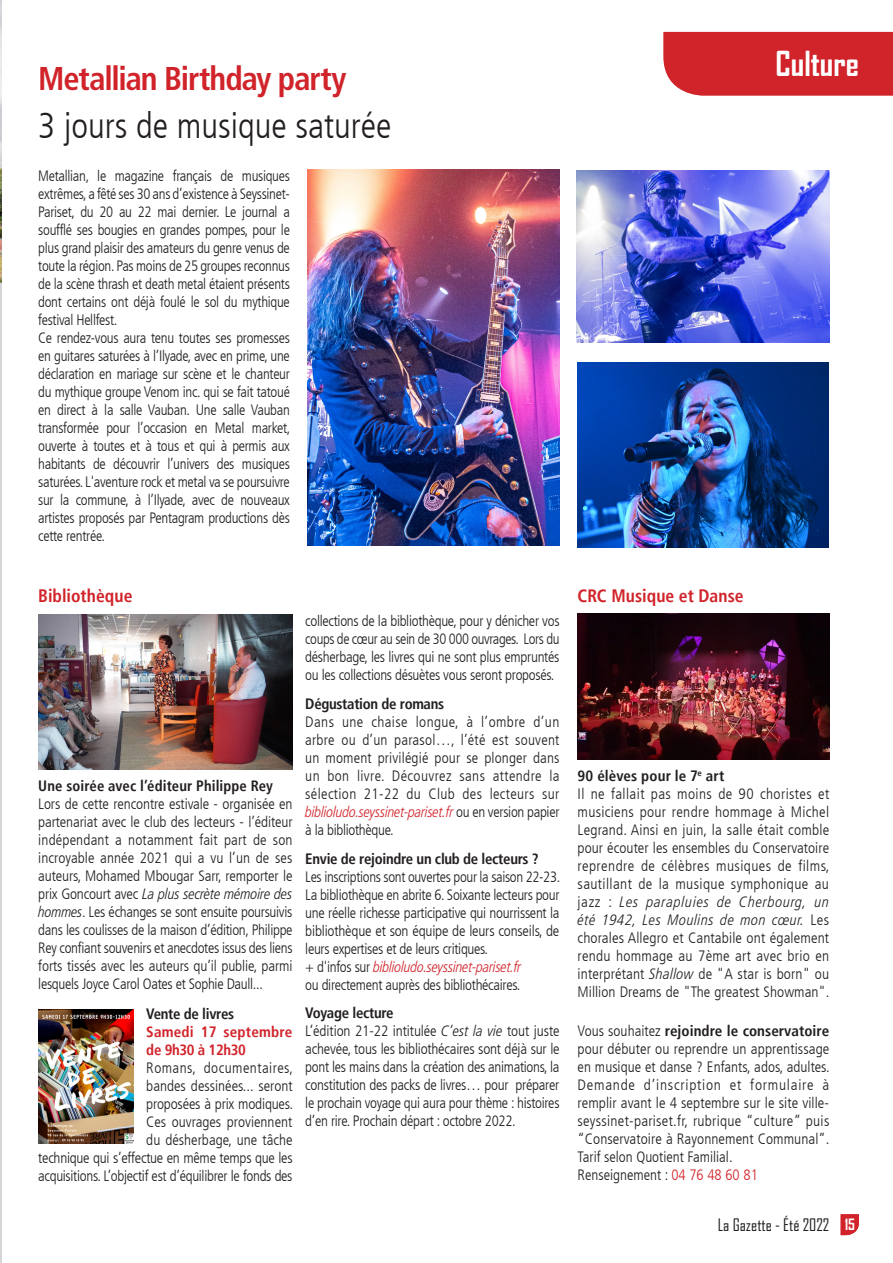
<style>
.page{position:relative;width:893px;height:1263px;background:#fff}
.page>*{position:absolute;margin:0;border:0;box-sizing:border-box;transform-origin:0 0}
.t1{font:300 condensed 36px "Frutiger LT";color:#231f20}
.t2{font:700 condensed 33px "Frutiger LT Std";letter-spacing:-.03em;color:#d1232a}
.t3{font:700 33px "Agency FB";color:#fff}
.t4{font:700 condensed 18px "Frutiger LT";color:#d1232a}
.t5{font:16.5px "Agency FB";color:#231f20}
.t6{font:300 condensed 15px/18px "Frutiger LT";letter-spacing:-.02em;color:#231f20;text-align:justify}
.t7{font:300 condensed 15px/18px "Frutiger LT";letter-spacing:.005em;color:#231f20}
.t8{font:300 condensed 15px/18px "Frutiger LT";letter-spacing:.02em;color:#231f20}
.t9{font:15px "Frutiger LT 48 Lt Cn It";letter-spacing:-.02em;color:#d1232a}
.t10{font:700 condensed 15px "Frutiger LT";letter-spacing:-.02em;color:#231f20}
.t11{font:15px/18px "Frutiger LT 48 Lt Cn It";letter-spacing:.025em;color:#231f20}
.t12{font:15px "Frutiger LT 48 Lt Cn It";letter-spacing:-.015em;color:#231f20}
.t13{font:700 condensed 15px "Frutiger LT";letter-spacing:.01em;color:#231f20}
.t14{font:700 condensed 15px/18px "Frutiger LT";letter-spacing:.015em;color:#d1232a}
.s1{font-family:"Frutiger LT";font-weight:300;font-stretch:condensed}
.s2{font-family:"Frutiger LT 48 Lt Cn It";font-weight:400;font-stretch:normal}
.s3{font-family:"Frutiger LT";font-weight:300;font-stretch:condensed;color:#231f20}
.s4{font-weight:700}
.s5{color:#d1232a}
.s6{font-weight:700;font-size:15px;color:#fff}
</style>
<div class="page">
<div style="left:663px;top:32px;width:230px;height:64px;background:#d1232a"></div>
<svg style="left:841px;top:1214px;width:18px;height:21px"></svg>
<hr style="left:0;top:0;width:1px;height:1263px;background:#d5d6d8">
<img style="left:578px;top:613px;width:252px;height:146px">
<img style="left:38px;top:615px;width:255px;height:155px">
<img style="left:38px;top:1009px;width:96px;height:135px">
<img style="left:577px;top:170px;width:252px;height:172px">
<img style="left:308px;top:170px;width:252px;height:376px">
<img style="left:577px;top:362px;width:252px;height:185px">
<img style="left:0;top:32px;width:1px;height:251px">
<h2 class="t2" style="left:38px;top:59px;width:310px">Metallian Birthday party</h2>
<h1 class="t1" style="left:38px;top:106px;width:355px">3 jours de musique saturée</h1>
<p class="t6" style="left:38px;top:167px;width:254px;text-align:left">Metallian, le magazine français de musiques extrêmes, a fêté ses 30 ans d’existence à Seyssinet-Pariset, du 20 au 22 mai dernier. Le journal a soufflé ses bougies en grandes pompes, pour le plus grand plaisir des amateurs du genre venus de toute la région. Pas moins de 25 groupes reconnus de la scène thrash et death metal étaient présents dont certains ont déjà foulé le sol du mythique festival Hellfest.<br>Ce rendez-vous aura tenu toutes ses promesses en guitares saturées à l’Ilyade, avec en prime, une déclaration en mariage sur scène et le chanteur du mythique groupe Venom inc. qui se fait tatoué en direct à la salle Vauban. Une salle Vauban transformée pour l’occasion en Metal market, ouverte à toutes et à tous et qui à permis aux habitants de découvrir l’univers des musiques saturées. L'aventure rock et metal va se poursuivre sur la commune, à l’Ilyade, avec de nouveaux artistes proposés par Pentagram productions dès cette rentrée.</p>
<h2 class="t3" style="left:775px;top:43px;width:85px">Culture</h2>
<p class="t4" style="left:38px;top:585px;width:96px">Bibliothèque</p>
<p class="t13" style="left:38px;top:777px;width:236px">Une soirée avec l’éditeur Philippe Rey</p>
<p class="t6" style="left:38px;top:795px;width:256px">Lors de cette rencontre estivale - organisée en partenariat avec le club des lecteurs - l’éditeur indépendant a notamment fait part de son incroyable année 2021 qui a vu l’un de ses auteurs, Mohamed Mbougar Sarr, remporter le</p>
<p class="t12" style="left:38px;top:885px;width:256px"><span class="s1">prix Goncourt avec</span> La plus secrète mémoire des</p>
<p class="t6" style="left:38px;top:903px;width:256px"><span class="s2">hommes</span>. Les échanges se sont ensuite poursuivis dans les coulisses de la maison d’édition, Philippe Rey confiant souvenirs et anecdotes issus des liens forts tissés avec les auteurs qu’il publie, parmi lesquels Joyce Carol Oates et Sophie Daull...</p>
<p class="t10" style="left:146px;top:1005px;width:89px">Vente de livres</p>
<p class="t14" style="left:146px;top:1023px;width:148px">Samedi 17 septembre de 9h30 à 12h30</p>
<p class="t6" style="left:38px;top:1059px;width:256px;text-align:right">Romans, documentaires,<br>bandes dessinées... seront<br>proposées à prix modiques.<br>Ces ouvrages proviennent<br>du désherbage, une tâche<br>technique qui s’effectue en même temps que les acquisitions. L’objectif est d’équilibrer le fonds des</p>
<p class="t6" style="left:305px;top:612px;width:256px">collections de la bibliothèque, pour y dénicher vos coups de cœur au sein de 30 000 ouvrages. Lors du désherbage, les livres qui ne sont plus empruntés ou les collections désuètes vous seront proposés.</p>
<p class="t10" style="left:305px;top:694px;width:140px">Dégustation de romans</p>
<p class="t6" style="left:305px;top:713px;width:256px">Dans une chaise longue, à l’ombre d’un arbre ou d’un parasol…, l’été est souvent un moment privilégié pour se plonger dans un bon livre. Découvrez sans attendre la sélection 21-22 du Club des lecteurs sur</p>
<p class="t9" style="left:305px;top:803px;width:256px">biblioludo.seyssinet-pariset.fr <span class="s3">ou en version papier</span></p>
<p class="t6" style="left:305px;top:821px;width:90px">à la bibliothèque.</p>
<p class="t10" style="left:305px;top:849px;width:235px">Envie de rejoindre un club de lecteurs ?</p>
<p class="t6" style="left:305px;top:867px;width:256px">Les inscriptions sont ouvertes pour la saison 22-23.<br>La bibliothèque en abrite 6. Soixante lecteurs pour une réelle richesse participative qui nourrissent la bibliothèque et son équipe de leurs conseils, de leurs expertises et de leurs critiques.</p>
<p class="t9" style="left:305px;top:958px;width:218px"><span class="s3">+ d'infos sur</span> biblioludo.seyssinet-pariset.fr</p>
<p class="t6" style="left:305px;top:975px;width:216px">ou directement auprès des bibliothécaires.</p>
<p class="t6" style="left:305px;top:1004px;width:256px;text-align:left"><span class="s4">Voyage lecture<br></span>L’édition 21-22 intitulée <span class="s2">C’est la vie</span> tout juste achevée, tous les bibliothécaires sont déjà sur le pont les mains dans la création des animations, la constitution des packs de livres… pour préparer le prochain voyage qui aura pour thème : histoires d’en rire. Prochain départ : octobre 2022.</p>
<p class="t4" style="left:578px;top:585px;width:168px">CRC Musique et Danse</p>
<p class="t8" style="left:578px;top:767px;width:254px"><span class="s4">90 élèves pour le 7</span><sup>e</sup> <span class="s4">art<br></span>Il ne fallait pas moins de 90 choristes et musiciens pour rendre hommage à Michel Legrand. Ainsi en juin, la salle était comble pour écouter les ensembles du Conservatoire reprendre de célèbres musiques de films, sautillant de la musique symphonique au</p>
<p class="t11" style="left:578px;top:893px;width:253px"><span class="s1">jazz :</span> Les parapluies de Cherbourg, un été 1942, Les Moulins de mon cœur. <span class="s1">Les</span></p>
<p class="t6" style="left:578px;top:929px;width:254px">chorales Allegro et Cantabile ont également rendu hommage au 7ème art avec brio en interprétant <span class="s2">Shallow</span> de "A star is born" ou Million Dreams de "The greatest Showman".</p>
<p class="t7" style="left:578px;top:1022px;width:254px">Vous souhaitez <span class="s4">rejoindre le conservatoire </span>pour débuter ou reprendre un apprentissage en musique et danse ? Enfants, ados, adultes.<br>Demande d’inscription et formulaire à remplir avant le 4 septembre sur le site ville&shy;seyssinet-pariset.fr, rubrique “culture” puis “Conservatoire à Rayonnement Communal”.<br>Tarif selon Quotient Familial.<br>Renseignement : <span class="s5">04 76 48 60 81</span></p>
<p class="t5" style="left:718px;top:1215px;width:139px">La Gazette - Été 2022 <span class="s6">15</span></p>
</div>
